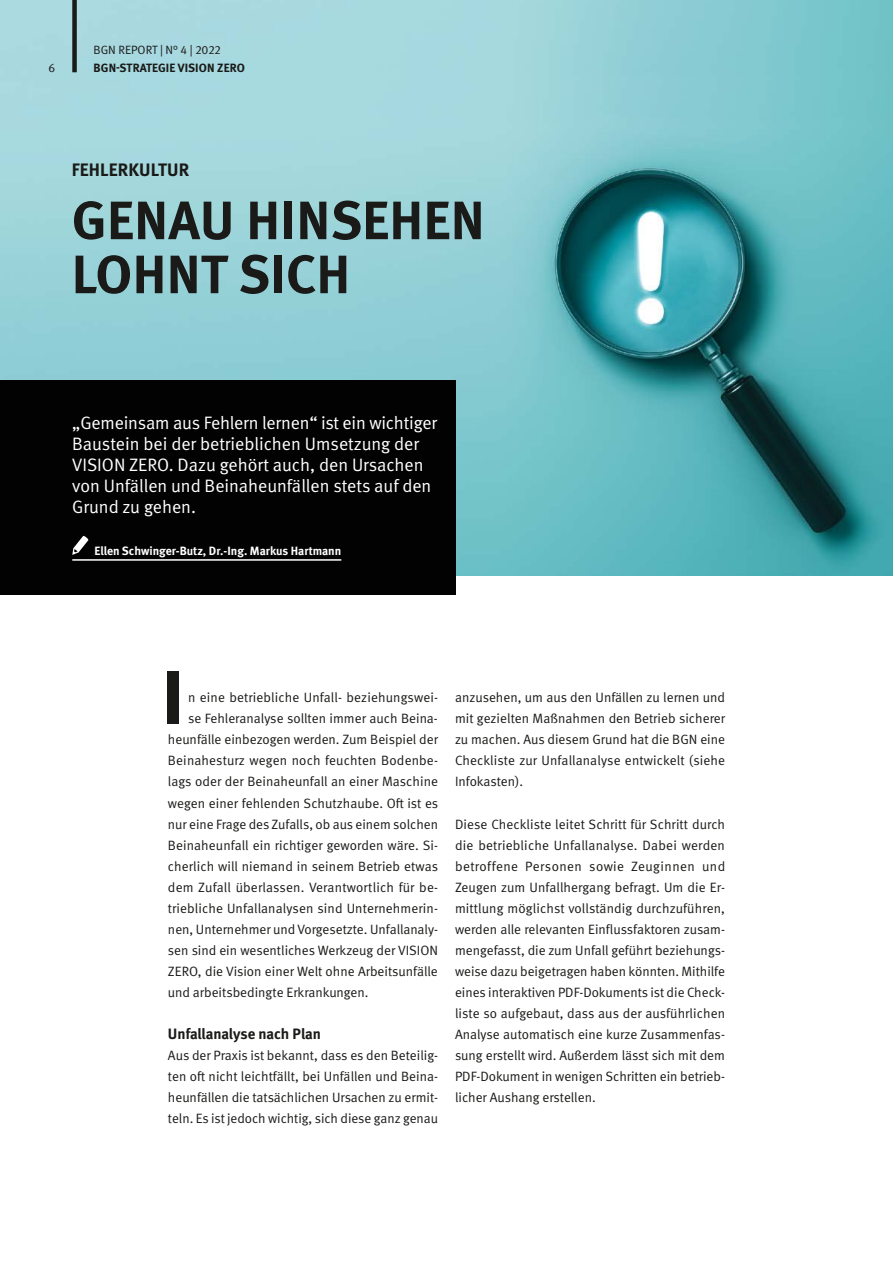
<style>
.page{position:relative;width:893px;height:1263px;background:#fff}
.page>*{position:absolute;margin:0;border:0;box-sizing:border-box;transform-origin:0 0}
.t1{font:700 75.3px "DGUV Meta";color:#1a1a18}
.t2{font:700 54px/54px "DGUV Meta";letter-spacing:.01em;color:#1a1a18}
.t3{font:18px/21px "DGUV Meta";color:#fff}
.t4{font:700 18px "DGUV Meta";letter-spacing:.01em;color:#1a1a18}
.t5{font:700 15px "DGUV Meta";letter-spacing:-.005em;color:#1a1a18}
.t6{font:13.5px/21px "DGUV Meta";color:#1a1a18;text-align:justify}
.t7{font:700 12px "DGUV Meta";color:#fff}
.t8{font:700 12px "DGUV Meta";letter-spacing:.01em;color:#1a1a18}
.t9{font:12px "DGUV Meta";color:#1a1a18}
</style>
<div class="page">
<img style="left:0;top:0;width:893px;height:576px">
<div style="left:0;top:380px;width:455px;height:215px;background:#030202"></div>
<hr style="left:72px;top:559px;width:269px;height:2px;background:#fff">
<svg style="left:72px;top:536px;width:16px;height:19px"></svg>
<div style="left:72px;top:0;width:5px;height:72px;background:#1a1a18"></div>
<p class="t9" style="left:94px;top:43px;width:129px">BGN REPORT | N° 4 | 2022</p>
<p class="t9" style="left:48px;top:61px;width:8px">6</p>
<p class="t8" style="left:94px;top:61px;width:153px">BGN-STRATEGIE VISION ZERO</p>
<p class="t4" style="left:72px;top:159px;width:119px">FEHLERKULTUR</p>
<p class="t2" style="left:72px;top:195px;width:414px">GENAU HINSEHEN<br>LOHNT SICH</p>
<p class="t3" style="left:72px;top:412px;width:366px">„Gemeinsam aus Fehlern lernen“ ist ein wichtiger Baustein bei der betrieblichen Umsetzung der VISION ZERO. Dazu gehört auch, den Ursachen von Unfällen und Beinaheunfällen stets auf den Grund zu gehen.</p>
<p class="t7" style="left:94px;top:544px;width:248px">Ellen Schwinger-Butz, Dr.-Ing. Markus Hartmann</p>
<p class="t1" style="left:163px;top:652px;width:23px">I</p>
<p class="t6" style="left:188px;top:687px;width:252px">n eine betriebliche Unfall- beziehungswei-</p>
<p class="t6" style="left:188px;top:708px;width:251px">se Fehleranalyse sollten immer auch Beina-</p>
<p class="t6" style="left:168px;top:729px;width:271px">heunfälle einbezogen werden. Zum Beispiel der</p>
<p class="t6" style="left:168px;top:750px;width:271px">Beinahesturz wegen noch feuchten Bodenbe-</p>
<p class="t6" style="left:168px;top:772px;width:272px">lags oder der Beinaheunfall an einer Maschine</p>
<p class="t6" style="left:168px;top:793px;width:272px">wegen einer fehlenden Schutzhaube. Oft ist es</p>
<p class="t6" style="left:168px;top:814px;width:272px">nur eine Frage des Zufalls, ob aus einem solchen</p>
<p class="t6" style="left:168px;top:835px;width:272px">Beinaheunfall ein richtiger geworden wäre. Si-</p>
<p class="t6" style="left:168px;top:856px;width:272px">cherlich will niemand in seinem Betrieb etwas</p>
<p class="t6" style="left:168px;top:877px;width:272px">dem Zufall überlassen. Verantwortlich für be-</p>
<p class="t6" style="left:168px;top:898px;width:272px">triebliche Unfallanalysen sind Unternehmerin-</p>
<p class="t6" style="left:168px;top:919px;width:272px">nen, Unternehmer und Vorgesetzte. Unfallanaly-</p>
<p class="t6" style="left:168px;top:940px;width:271px">sen sind ein wesentliches Werkzeug der VISION</p>
<p class="t6" style="left:168px;top:961px;width:271px">ZERO, die Vision einer Welt ohne Arbeitsunfälle</p>
<p class="t6" style="left:168px;top:982px;width:202px">und arbeitsbedingte Erkrankungen.</p>
<p class="t5" style="left:168px;top:1025px;width:155px">Unfallanalyse nach Plan</p>
<p class="t6" style="left:168px;top:1045px;width:272px">Aus der Praxis ist bekannt, dass es den Beteilig&shy;ten oft nicht leichtfällt, bei Unfällen und Beina&shy;heunfällen die tatsächlichen Ursachen zu ermit&shy;teln. Es ist jedoch wichtig, sich diese ganz genau</p>
<p class="t6" style="left:455px;top:687px;width:272px">anzusehen, um aus den Unfällen zu lernen und mit gezielten Maßnahmen den Betrieb sicherer zu machen. Aus diesem Grund hat die BGN eine Checkliste zur Unfallanalyse entwickelt (siehe Infokasten).</p>
<p class="t6" style="left:455px;top:814px;width:272px">Diese Checkliste leitet Schritt für Schritt durch die betriebliche Unfallanalyse. Dabei werden betroffene Personen sowie Zeuginnen und Zeugen zum Unfallhergang befragt. Um die Er&shy;mittlung möglichst vollständig durchzuführen, werden alle relevanten Einflussfaktoren zusam&shy;mengefasst, die zum Unfall geführt beziehungs&shy;weise dazu beigetragen haben könnten. Mithilfe eines interaktiven PDF-Dokuments ist die Check&shy;liste so aufgebaut, dass aus der ausführlichen Analyse automatisch eine kurze Zusammenfas&shy;sung erstellt wird. Außerdem lässt sich mit dem PDF-Dokument in wenigen Schritten ein betrieb&shy;licher Aushang erstellen.</p>
</div>
